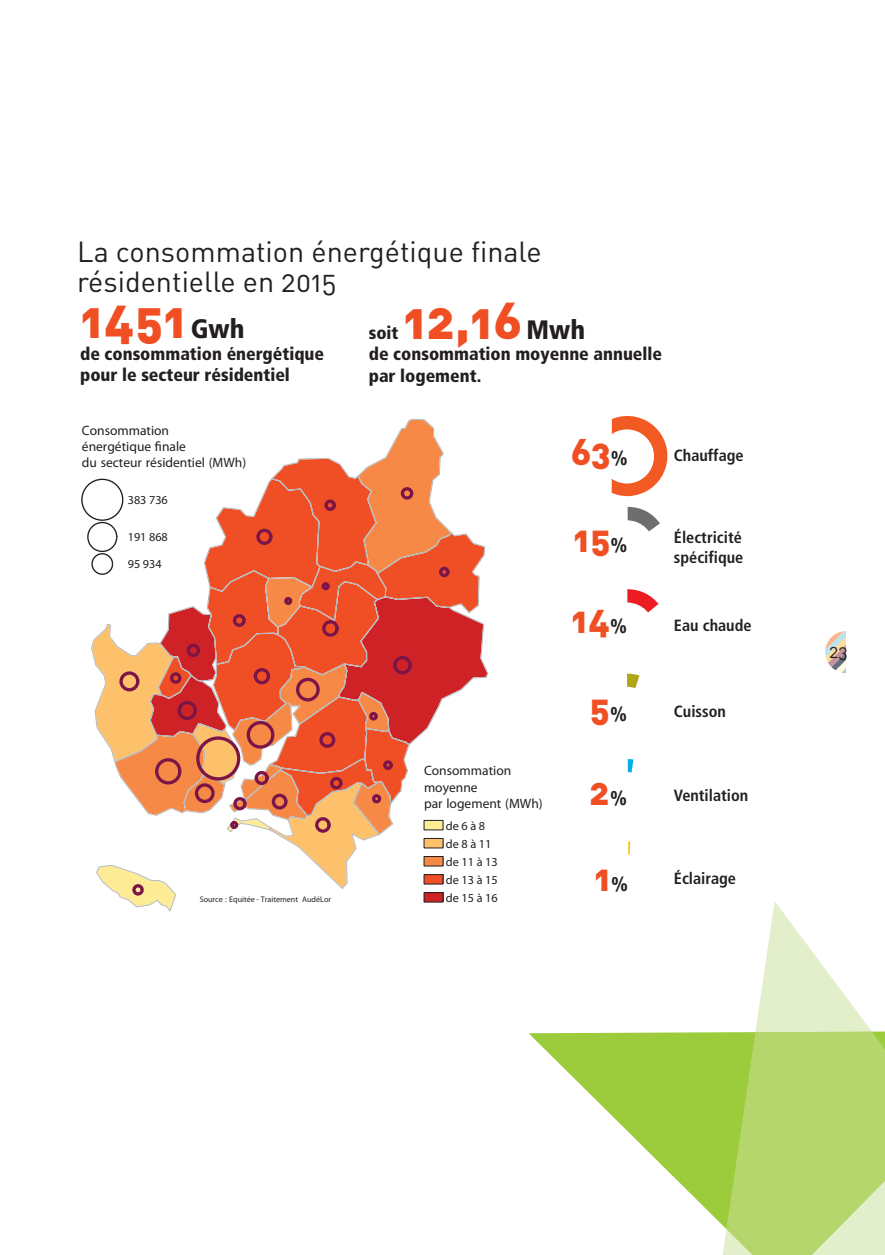
<style>
.page{position:relative;width:885px;height:1255px;background:#fff}
.page>*{position:absolute;margin:0;border:0;box-sizing:border-box;transform-origin:0 0}
.t1{font:49.95px "DIN Black Alternate";color:#f04e23}
.t2{font:35.7px "DIN Black Alternate";color:#f04e23}
.t3{font:28.65px/29.7px "DIN Regular Alternate";color:#231f20}
.t4{font:18px "DIN Regular Alternate";color:#231f20}
.t5{font:900 condensed 17.85px/21.5px "Frutiger";color:#231f20}
.t6{font:700 condensed 16.2px/19.5px "Frutiger";color:#231f20}
.t7{font:13.5px/16.2px "Arial";color:#231f20}
.t8{font:12.3px/18px "Arial";color:#231f20}
.t9{font:12.15px "Arial";color:#231f20}
.t10{font:8.1px "Arial";color:#231f20}
.s1{font-family:"Frutiger";font-weight:900;font-stretch:condensed;font-size:26.55px;color:#231f20}
.s2{font-family:"Frutiger";font-weight:900;font-stretch:condensed;font-size:19.8px;color:#231f20}
</style>
<div class="page">
<svg style="left:529px;top:1032px;width:172px;height:172px"></svg>
<svg style="left:701px;top:901px;width:170px;height:353px"></svg>
<svg style="left:726px;top:1031px;width:158px;height:223px;background:#b6d76f"></svg>
<svg style="left:627px;top:507px;width:32px;height:25px"></svg>
<svg style="left:627px;top:673px;width:12px;height:15px"></svg>
<svg style="left:627px;top:759px;width:6px;height:13px"></svg>
<svg style="left:628px;top:841px;width:2px;height:13px"></svg>
<svg style="left:627px;top:589px;width:31px;height:24px"></svg>
<svg style="left:611px;top:416px;width:57px;height:81px"></svg>
<div style="left:599px;top:429px;width:55px;height:54px;background:#fff;border-radius:50%"></div>
<div style="left:600px;top:602px;width:54px;height:54px;background:#fff;border-radius:50%"></div>
<div style="left:600px;top:520px;width:54px;height:54px;background:#fff;border-radius:50%"></div>
<div style="left:600px;top:687px;width:54px;height:54px;background:#fff;border-radius:50%"></div>
<div style="left:81px;top:478px;width:42px;height:43px;border:1px solid #231f20;border-radius:50%"></div>
<div style="left:87px;top:522px;width:30px;height:30px;border:1px solid #231f20;border-radius:50%"></div>
<svg style="left:91px;top:418px;width:397px;height:493px"></svg>
<div style="left:196px;top:736px;width:44px;height:44px;border:3px solid #7b1548;border-radius:50%"></div>
<div style="left:246px;top:721px;width:28px;height:27px;border:3px solid #7b1548;border-radius:50%"></div>
<div style="left:155px;top:758px;width:26px;height:26px;border:3px solid #7b1548;border-radius:50%"></div>
<div style="left:296px;top:678px;width:23px;height:23px;border:3px solid #7b1548;border-radius:50%"></div>
<div style="left:119px;top:671px;width:20px;height:20px;border:3px solid #7b1548;border-radius:50%"></div>
<div style="left:195px;top:783px;width:20px;height:20px;border:3px solid #7b1548;border-radius:50%"></div>
<div style="left:178px;top:701px;width:19px;height:19px;border:3px solid #7b1548;border-radius:50%"></div>
<div style="left:393px;top:656px;width:18px;height:18px;border:3px solid #7b1548;border-radius:50%"></div>
<div style="left:322px;top:620px;width:17px;height:17px;border:3px solid #7b1548;border-radius:50%"></div>
<div style="left:254px;top:668px;width:16px;height:16px;border:3px solid #7b1548;border-radius:50%"></div>
<div style="left:256px;top:529px;width:16px;height:16px;border:3px solid #7b1548;border-radius:50%"></div>
<div style="left:319px;top:732px;width:16px;height:16px;border:3px solid #7b1548;border-radius:50%"></div>
<div style="left:272px;top:793px;width:15px;height:16px;border:3px solid #7b1548;border-radius:50%"></div>
<div style="left:315px;top:817px;width:15px;height:15px;border:3px solid #7b1548;border-radius:50%"></div>
<div style="left:254px;top:771px;width:15px;height:14px;border:3px solid #7b1548;border-radius:50%"></div>
<div style="left:187px;top:643px;width:13px;height:14px;border:3px solid #7b1548;border-radius:50%"></div>
<div style="left:233px;top:797px;width:13px;height:13px;border:3px solid #7b1548;border-radius:50%"></div>
<div style="left:233px;top:614px;width:13px;height:13px;border:3px solid #7b1548;border-radius:50%"></div>
<div style="left:330px;top:777px;width:12px;height:12px;border:3px solid #7b1548;border-radius:50%"></div>
<div style="left:400px;top:487px;width:13px;height:12px;border:3px solid #7b1548;border-radius:50%"></div>
<div style="left:170px;top:672px;width:11px;height:12px;border:3px solid #7b1548;border-radius:50%"></div>
<div style="left:132px;top:884px;width:12px;height:11px;border:3px solid #7b1548;border-radius:50%"></div>
<div style="left:324px;top:499px;width:12px;height:12px;border:3px solid #7b1548;border-radius:50%"></div>
<div style="left:439px;top:567px;width:10px;height:10px;border:3px solid #7b1548;border-radius:50%"></div>
<div style="left:383px;top:760px;width:10px;height:10px;border:3px solid #7b1548;border-radius:50%"></div>
<div style="left:372px;top:794px;width:9px;height:9px;border:3px solid #7b1548;border-radius:50%"></div>
<div style="left:369px;top:712px;width:9px;height:8px;border:3px solid #7b1548;border-radius:50%"></div>
<div style="left:321px;top:582px;width:9px;height:8px;border:3px solid #7b1548;border-radius:50%"></div>
<div style="left:230px;top:821px;width:8px;height:8px;border:3px solid #7b1548;border-radius:50%"></div>
<div style="left:284px;top:597px;width:8px;height:8px;border:3px solid #7b1548;border-radius:50%"></div>
<svg style="left:825px;top:631px;width:21px;height:43px"></svg>
<h3 class="t3" style="left:77px;top:239px;width:466px">La consommation énergétique finale résidentielle en 2015</h3>
<h1 class="t1" style="left:80px;top:292px;width:166px">1451<span class="s1">Gwh</span></h1>
<p class="t5" style="left:80px;top:344px;width:245px">de consommation énergétique pour le secteur résidentiel</p>
<h1 class="t1" style="left:403px;top:292px;width:183px">12,16 <span class="s1">Mwh</span></h1>
<p class="t5" style="left:369px;top:345px;width:295px">de consommation moyenne annuelle par logement.</p>
<p class="t5" style="left:369px;top:323px;width:31px">soit</p>
<p class="t7" style="left:82px;top:423px;width:166px">Consommation<br>énergétique finale<br>du secteur résidentiel (MWh)</p>
<p class="t9" style="left:128px;top:495px;width:42px">383 736</p>
<p class="t9" style="left:128px;top:532px;width:42px">191 868</p>
<p class="t9" style="left:128px;top:559px;width:35px">95 934</p>
<h2 class="t2" style="left:571px;top:431px;width:58px">63<span class="s2">%</span></h2>
<h2 class="t2" style="left:573px;top:519px;width:56px">15<span class="s2">%</span></h2>
<p class="t6" style="left:673px;top:447px;width:71px">Chauffage</p>
<p class="t6" style="left:673px;top:529px;width:71px">Électricité spécifique</p>
<h2 class="t2" style="left:571px;top:599px;width:58px">14<span class="s2">%</span></h2>
<p class="t6" style="left:673px;top:617px;width:79px">Eau chaude</p>
<p class="t10" style="left:200px;top:896px;width:133px">Source : Equitée - Traitement AudéLor</p>
<p class="t7" style="left:424px;top:763px;width:120px">Consommation moyenne<br>par logement (MWh)</p>
<p class="t8" style="left:446px;top:817px;width:53px">de 6 à 8 de 8 à 11 de 11 à 13 de 13 à 15 de 15 à 16</p>
<h2 class="t2" style="left:589px;top:687px;width:39px">5<span class="s2">%</span></h2>
<p class="t6" style="left:673px;top:703px;width:54px">Cuisson</p>
<h2 class="t2" style="left:589px;top:771px;width:39px">2<span class="s2">%</span></h2>
<p class="t6" style="left:673px;top:786px;width:76px">Ventilation</p>
<h2 class="t2" style="left:594px;top:857px;width:35px">1<span class="s2">%</span></h2>
<p class="t6" style="left:673px;top:870px;width:64px">Éclairage</p>
<p class="t4" style="left:829px;top:645px;width:20px">23</p>
</div>
